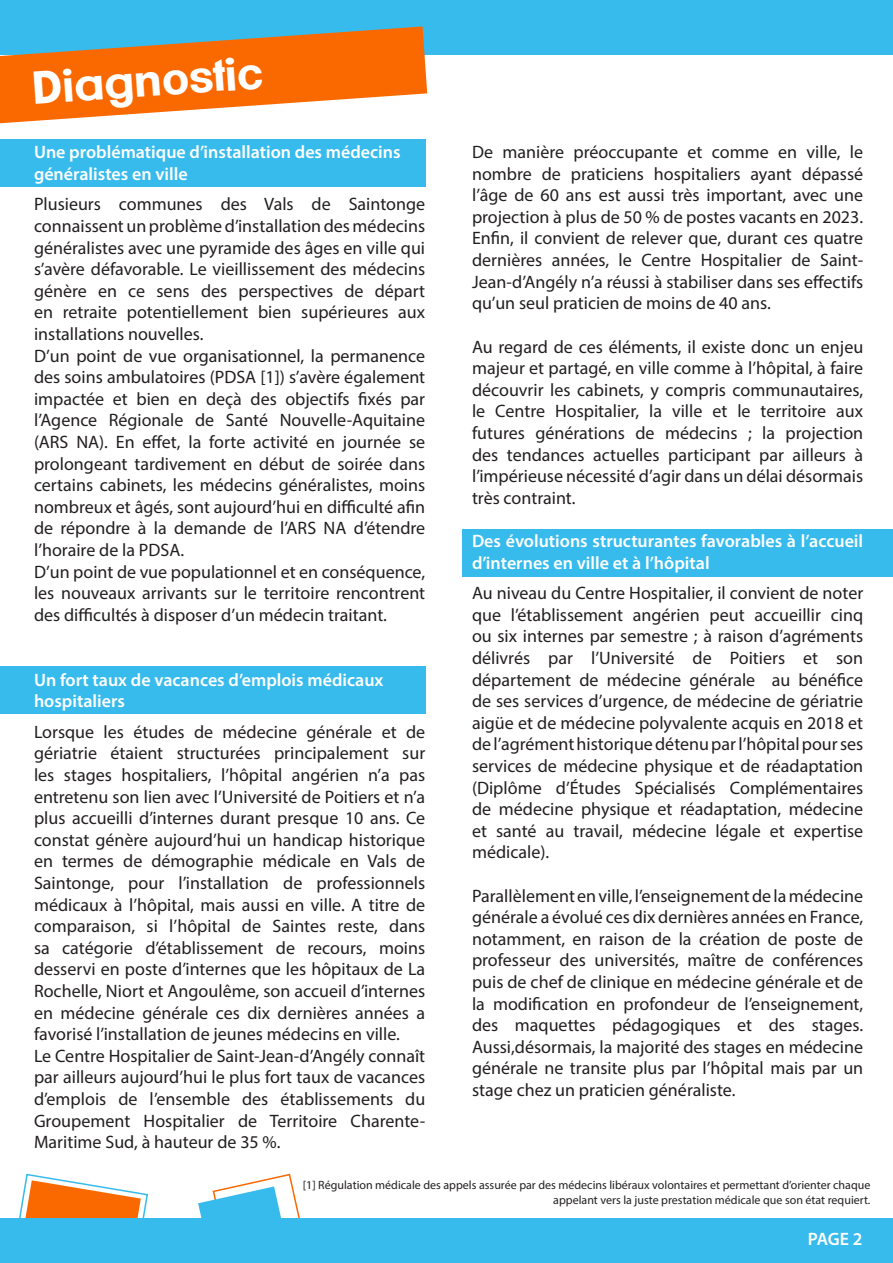
<style>
.page{position:relative;width:893px;height:1263px;background:#fff}
.page>*{position:absolute;margin:0;border:0;box-sizing:border-box;transform-origin:0 0}
.t1{font:700 45px "Clemente P Dam";color:#fff}
.t2{font:18px/21.6px "Myriad Pro";color:#231f20;text-align:justify}
.t3{font:600 18px/21.6px "Myriad Pro";color:#fff}
.t4{font:12px/14.4px "Myriad Pro";color:#231f20;text-align:right}
</style>
<div class="page">
<div style="left:462px;top:529px;width:431px;height:48px;background:#37bbed"></div>
<div style="left:0;top:666px;width:425px;height:48px;background:#37bbed"></div>
<div style="left:0;top:139px;width:425px;height:48px;background:#37bbed"></div>
<svg style="left:198px;top:1173px;width:102px;height:45px"></svg>
<div style="left:0;top:1218px;width:893px;height:45px;background:#37bbed"></div>
<svg style="left:19px;top:1173px;width:129px;height:45px"></svg>
<div style="left:0;top:0;width:893px;height:54px;background:#37bbed"></div>
<svg style="left:0;top:26px;width:427px;height:97px"></svg>
<p class="t1" style="left:30px;top:61px;width:233px;rotate:-4deg">Diagnostic</p>
<p class="t3" style="left:34px;top:141px;width:368px">Une problématique d’installation des médecins généralistes en ville</p>
<p class="t2" style="left:34px;top:193px;width:393px">Plusieurs communes des Vals de Saintonge connaissent un problème d’installation des médecins généralistes avec une pyramide des âges en ville qui s’avère défavorable. Le vieillissement des médecins génère en ce sens des perspectives de départ en retraite potentiellement bien supérieures aux installations nouvelles.</p>
<p class="t2" style="left:34px;top:344px;width:393px">D’un point de vue organisationnel, la permanence des soins ambulatoires (PDSA [1]) s’avère également impactée et bien en deçà des objectifs fixés par l’Agence Régionale de Santé Nouvelle-Aquitaine (ARS NA). En effet, la forte activité en journée se prolongeant tardivement en début de soirée dans certains cabinets, les médecins généralistes, moins nombreux et âgés, sont aujourd’hui en difficulté afin de répondre à la demande de l’ARS NA d’étendre l’horaire de la PDSA.</p>
<p class="t2" style="left:34px;top:560px;width:393px">D’un point de vue populationnel et en conséquence, les nouveaux arrivants sur le territoire rencontrent des difficultés à disposer d’un médecin traitant.</p>
<p class="t3" style="left:34px;top:668px;width:351px">Un fort taux de vacances d’emplois médicaux hospitaliers</p>
<p class="t2" style="left:34px;top:721px;width:393px">Lorsque les études de médecine générale et de gériatrie étaient structurées principalement sur les stages hospitaliers, l’hôpital angérien n’a pas entretenu son lien avec l’Université de Poitiers et n’a plus accueilli d’internes durant presque 10 ans. Ce constat génère aujourd’hui un handicap historique en termes de démographie médicale en Vals de Saintonge, pour l’installation de professionnels médicaux à l’hôpital, mais aussi en ville. A titre de comparaison, si l’hôpital de Saintes reste, dans sa catégorie d’établissement de recours, moins desservi en poste d’internes que les hôpitaux de La Rochelle, Niort et Angoulême, son accueil d’internes en médecine générale ces dix dernières années a favorisé l’installation de jeunes médecins en ville.</p>
<p class="t2" style="left:34px;top:1045px;width:393px">Le Centre Hospitalier de Saint-Jean-d’Angély connaît par ailleurs aujourd’hui le plus fort taux de vacances d’emplois de l’ensemble des établissements du Groupement Hospitalier de Territoire Charente-Maritime Sud, à hauteur de 35 %.</p>
<p class="t2" style="left:472px;top:141px;width:393px">De manière préoccupante et comme en ville, le nombre de praticiens hospitaliers ayant dépassé l’âge de 60 ans est aussi très important, avec une projection à plus de 50 % de postes vacants en 2023.</p>
<p class="t2" style="left:472px;top:227px;width:393px">Enfin, il convient de relever que, durant ces quatre dernières années, le Centre Hospitalier de Saint-Jean-d’Angély n’a réussi à stabiliser dans ses effectifs qu’un seul praticien de moins de 40 ans.</p>
<p class="t2" style="left:472px;top:335px;width:393px">Au regard de ces éléments, il existe donc un enjeu majeur et partagé, en ville comme à l’hôpital, à faire découvrir les cabinets, y compris communautaires, le Centre Hospitalier, la ville et le territoire aux futures générations de médecins ; la projection des tendances actuelles participant par ailleurs à l’impérieuse nécessité d’agir dans un délai désormais très contraint.</p>
<p class="t3" style="left:472px;top:530px;width:393px">Des évolutions structurantes favorables à l’accueil d’internes en ville et à l’hôpital</p>
<p class="t2" style="left:472px;top:582px;width:393px">Au niveau du Centre Hospitalier, il convient de noter que l’établissement angérien peut accueillir cinq ou six internes par semestre ; à raison d’agréments délivrés par l’Université de Poitiers et son département de médecine générale au bénéfice de ses services d’urgence, de médecine de gériatrie aigüe et de médecine polyvalente acquis en 2018 et de l’agrément historique détenu par l’hôpital pour ses services de médecine physique et de réadaptation (Diplôme d’Études Spécialisés Complémentaires de médecine physique et réadaptation, médecine et santé au travail, médecine légale et expertise médicale).</p>
<p class="t2" style="left:472px;top:884px;width:393px">Parallèlement en ville, l’enseignement de la médecine générale a évolué ces dix dernières années en France, notamment, en raison de la création de poste de professeur des universités, maître de conférences puis de chef de clinique en médecine générale et de la modification en profondeur de l’enseignement, des maquettes pédagogiques et des stages.<br>Aussi,désormais, la majorité des stages en médecine générale ne transite plus par l’hôpital mais par un stage chez un praticien généraliste.</p>
<p class="t4" style="left:303px;top:1178px;width:569px">[1] Régulation médicale des appels assurée par des médecins libéraux volontaires et permettant d’orienter chaque appelant vers la juste prestation médicale que son état requiert.</p>
<p class="t3" style="left:808px;top:1227px;width:56px">PAGE 2</p>
</div>
